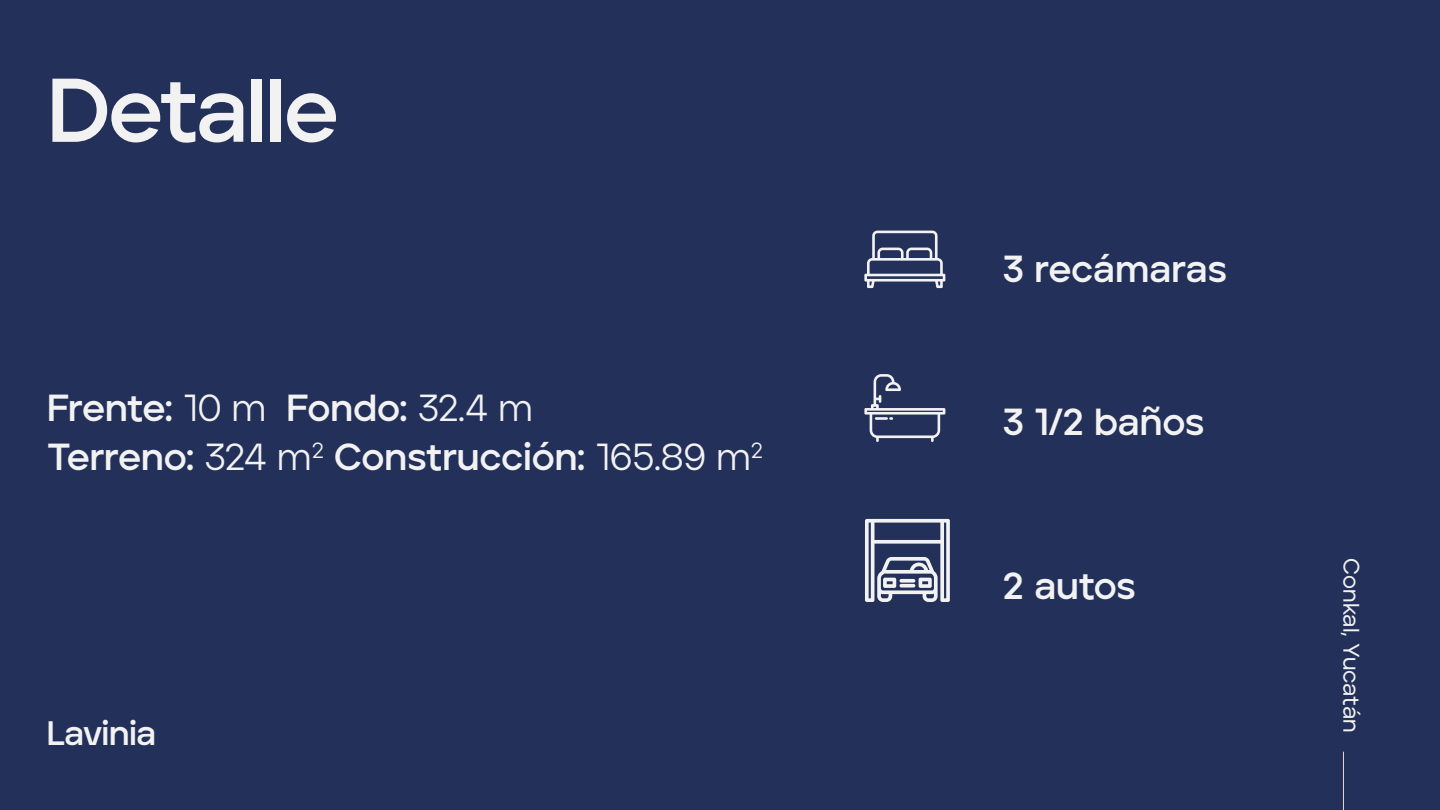
<style>
.page{position:relative;width:1440px;height:810px;background:#233059}
.page>*{position:absolute;margin:0;border:0;box-sizing:border-box;transform-origin:0 0}
.t1{font:700 90px "Aventa";letter-spacing:-.025em;color:#f2f2f2}
.t2{font:700 37.5px/49.5px "Aventa";letter-spacing:-.01em;color:#f2f2f2}
.t3{font:700 33.75px "Aventa";letter-spacing:-.025em;color:#f2f2f2}
.t4{font:500 22.5px "Aventa";letter-spacing:-.005em;color:#f2f2f2}
.s1{font-weight:400}
</style>
<div class="page">
<svg style="left:864px;top:374px;width:81px;height:68px"></svg>
<svg style="left:864px;top:231px;width:81px;height:57px"></svg>
<svg style="left:865px;top:519px;width:85px;height:83px"></svg>
<h1 class="t1" style="left:48px;top:55px;width:293px">Detalle</h1>
<p class="t2" style="left:47px;top:383px;width:717px">Frente: <span class="s1">10 m</span> Fondo: <span class="s1">32.4 m<br></span>Terreno: <span class="s1">324 m</span><sup>2</sup> Construcción: <span class="s1">165.89 m</span><sup>2</sup></p>
<p class="t3" style="left:47px;top:712px;width:111px">Lavinia</p>
<p class="t2" style="left:1002px;top:243px;width:226px">3 recámaras</p>
<p class="t2" style="left:1002px;top:397px;width:203px">3 1/2 baños</p>
<p class="t2" style="left:1002px;top:561px;width:135px">2 autos</p>
<p class="t4" style="left:1365px;top:558px;width:176px;rotate:90deg">Conkal, Yucatán</p>
</div>
